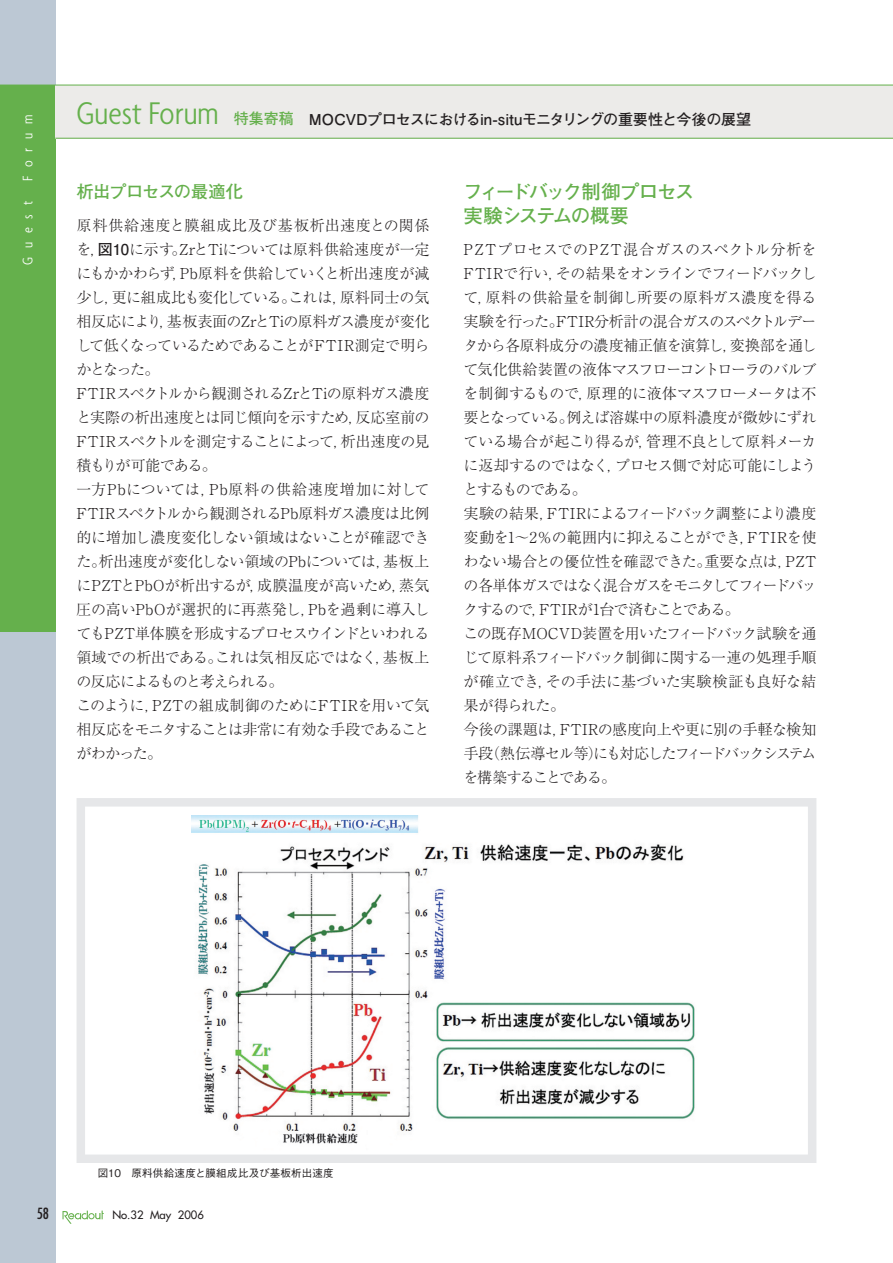
<style>
.page{position:relative;width:893px;height:1263px;background:#fff}
.page>*{position:absolute;margin:0;border:0;box-sizing:border-box;transform-origin:0 0}
.t1{font:300 condensed 33.9px "Agenda";color:#65b04c}
.t2{font:700 19.5px/24px "Futo Go B101 Pro";letter-spacing:-.075em;color:#65b04c}
.t3{font:700 17.25px "Futo Go B101 Pro";letter-spacing:-.035em;color:#65b04c}
.t4{font:300 15px/24px "Ryumin Pro";letter-spacing:-.03em;color:#231f20}
.t5{font:700 15px "Futo Go B101 Pro";letter-spacing:-.02em;color:#231f20}
.t6{font:300 condensed 15px "Agenda";letter-spacing:.58em;color:#fff}
.t7{font:condensed 15px "Futura";color:#231f20}
.t8{font:11.25px "Futura";color:#231f20}
.t9{font:500 10.5px "Gothic BBB Pro";letter-spacing:.025em;color:#231f20}
.s1{color:#65b04c}
.s2{font-family:"Futo Go B101 Pro";font-weight:700}
</style>
<div class="page">
<div style="left:0;top:0;width:55px;height:1263px;background:#bcc8d4"></div>
<div style="left:0;top:85px;width:55px;height:546px;background:#65b04c"></div>
<svg style="left:63px;top:1210px;width:41px;height:14px"></svg>
<div style="left:55px;top:85px;width:838px;height:53px;background:#ecebe9"></div>
<hr style="left:0;top:85px;width:893px;height:1px;background:#65b04c">
<hr style="left:55px;top:138px;width:838px;height:1px;background:#65b04c">
<img style="left:191px;top:815px;width:504px;height:329px">
<div style="left:77px;top:798px;width:739px;height:365px;border:9px solid #e6e7e9"></div>
<p class="t6" style="left:19px;top:181px;width:67px;rotate:-90deg">Forum</p>
<p class="t6" style="left:19px;top:265px;width:65px;rotate:-90deg">Guest</p>
<h1 class="t1" style="left:77px;top:94px;width:144px">Guest Forum</h1>
<p class="t5" style="left:234px;top:107px;width:519px"><span class="s1">特集寄稿</span> MOCVDプロセスにおけるin-situモニタリングの重要性と今後の展望</p>
<p class="t3" style="left:77px;top:178px;width:168px">析出プロセスの最適化</p>
<p class="t4" style="left:77px;top:212px;width:354px">原料供給速度と膜組成比及び基板析出速度との関係を，<span class="s2">図10</span>に示す。ZrとTiについては原料供給速度が一定にもかかわらず，Pb原料を供給していくと析出速度が減少し，更に組成比も変化している。これは，原料同士の気相反応により，基板表面のZrとTiの原料ガス濃度が変化して低くなっているためであることがFTIR測定で明らかとなった。<br>FTIRスペクトルから観測されるZrとTiの原料ガス濃度と実際の析出速度とは同じ傾向を示すため，反応室前の<br>FTIRスペクトルを測定することによって，析出速度の見積もりが可能である。<br>一方Pbについては，Pb原料の供給速度増加に対して<br>FTIRスペクトルから観測されるPb原料ガス濃度は比例的に増加し濃度変化しない領域はないことが確認できた。析出速度が変化しない領域のPbについては，基板上にPZTとPbOが析出するが，成膜温度が高いため，蒸気圧の高いPbOが選択的に再蒸発し，Pbを過剰に導入してもPZT単体膜を形成するプロセスウインドといわれる領域での析出である。これは気相反応ではなく，基板上の反応によるものと考えられる。<br>このように，PZTの組成制御のためにFTIRを用いて気相反応をモニタすることは非常に有効な手段であることがわかった。</p>
<h2 class="t2" style="left:463px;top:177px;width:232px">フィードバック制御プロセス実験システムの概要</h2>
<p class="t4" style="left:463px;top:236px;width:354px">PZTプロセスでのPZT混合ガスのスペクトル分析を<br>FTIRで行い，その結果をオンラインでフィードバックして，原料の供給量を制御し所要の原料ガス濃度を得る実験を行った。FTIR分析計の混合ガスのスペクトルデータから各原料成分の濃度補正値を演算し，変換部を通して気化供給装置の液体マスフローコントローラのバルブを制御するもので，原理的に液体マスフローメータは不要となっている。例えば溶媒中の原料濃度が微妙にずれている場合が起こり得るが，管理不良として原料メーカに返却するのではなく，プロセス側で対応可能にしようとするものである。<br>実験の結果，FTIRによるフィードバック調整により濃度変動を1～2％の範囲内に抑えることができ，FTIRを使わない場合との優位性を確認できた。重要な点は，PZTの各単体ガスではなく混合ガスをモニタしてフィードバックするので，FTIRが1台で済むことである。<br>この既存MOCVD装置を用いたフィードバック試験を通じて原料系フィードバック制御に関する一連の処理手順が確立でき，その手法に基づいた実験検証も良好な結果が得られた。<br>今後の課題は，FTIRの感度向上や更に別の手軽な検知手段（熱伝導セル等）にも対応したフィードバックシステムを構築することである。</p>
<p class="t9" style="left:98px;top:1164px;width:237px">図10　原料供給速度と膜組成比及び基板析出速度</p>
<p class="t7" style="left:37px;top:1204px;width:14px">58</p>
<p class="t8" style="left:112px;top:1208px;width:93px">No.32 May 2006</p>
</div>
